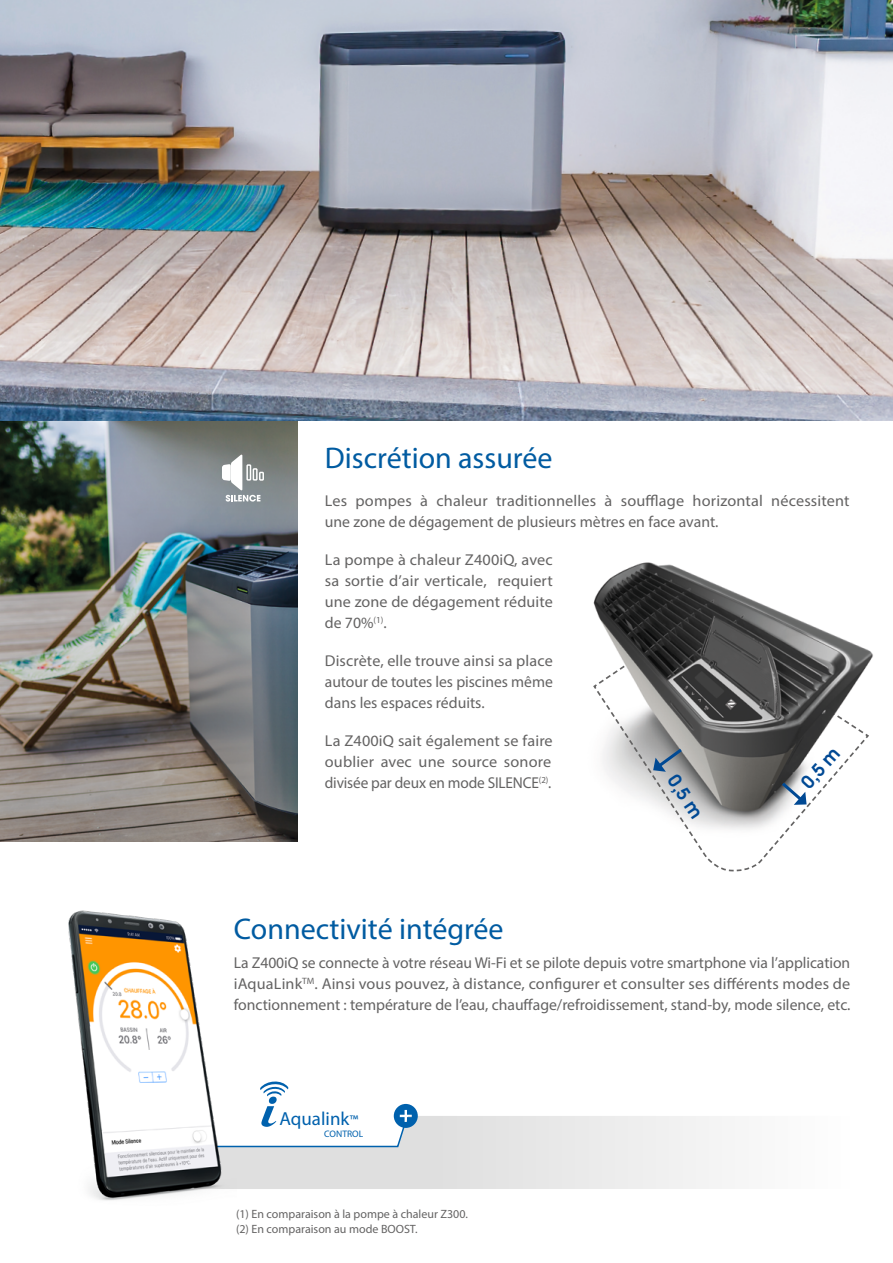
<style>
.page{position:relative;width:893px;height:1263px;background:#fff}
.page>*{position:absolute;margin:0;border:0;box-sizing:border-box;transform-origin:0 0}
.t1{font:30px "Myriad Pro";color:#005ba1}
.t2{font:18.9px "Myriad Pro";color:#0061ad}
.t3{font:600 18px "Avant Garde LT";color:#004994}
.t4{font:15.75px/21px "Myriad Pro";color:#646363;text-align:justify}
.t5{font:12px/14.4px "Myriad Pro";color:#646363}
.t6{font:9.45px "Myriad Pro";color:#0061ad}
.s1{font-size:14.25px}
</style>
<div class="page">
<svg style="left:667px;top:811px;width:138px;height:61px"></svg>
<img style="left:594px;top:563px;width:279px;height:248px">
<img style="left:0;top:421px;width:298px;height:421px">
<svg style="left:236px;top:1116px;width:486px;height:73px;fill:#e5e5e5"></svg>
<img style="left:0;top:0;width:893px;height:421px">
<img style="left:68px;top:910px;width:168px;height:291px">
<svg style="left:192px;top:1079px;width:226px;height:69px"></svg>
<svg style="left:222px;top:454px;width:38px;height:48px"></svg>
<div style="left:246px;top:464px;width:5px;height:17px;border:1px solid #fff"></div>
<div style="left:253px;top:468px;width:5px;height:13px;border:1px solid #fff"></div>
<div style="left:259px;top:472px;width:5px;height:9px;border:1px solid #fff"></div>
<h1 class="t1" style="left:325px;top:439px;width:229px">Discrétion assurée</h1>
<p class="t4" style="left:325px;top:490px;width:526px">Les pompes à chaleur traditionnelles à soufflage horizontal nécessitent une zone de dégagement de plusieurs mètres en face avant.</p>
<p class="t4" style="left:325px;top:549px;width:230px">La pompe à chaleur Z400iQ, avec sa sortie d’air verticale, requiert une zone de dégagement réduite de 70%<sup>(1)</sup>.</p>
<p class="t4" style="left:325px;top:650px;width:229px">Discrète, elle trouve ainsi sa place autour de toutes les piscines même dans les espaces réduits.</p>
<p class="t4" style="left:325px;top:730px;width:229px">La Z400iQ sait également se faire oublier avec une source sonore divisée par deux en mode SILENCE<sup>(2)</sup>.</p>
<p class="t3" style="left:796px;top:777px;width:49px;rotate:-48deg">0,5 m</p>
<p class="t3" style="left:682px;top:770px;width:49px;rotate:56deg">0,5 m</p>
<h1 class="t1" style="left:234px;top:910px;width:271px">Connectivité intégrée</h1>
<p class="t4" style="left:234px;top:952px;width:618px">La Z400iQ se connecte à votre réseau Wi-Fi et se pilote depuis votre smartphone via l’application iAquaLink<sup>TM</sup>. Ainsi vous pouvez, à distance, configurer et consulter ses différents modes de fonctionnement : température de l’eau, chauffage/refroidissement, stand-by, mode silence, etc.</p>
<p class="t2" style="left:280px;top:1107px;width:80px">Aqualink<span class="s1">™</span></p>
<p class="t6" style="left:324px;top:1128px;width:40px">CONTROL</p>
<p class="t5" style="left:236px;top:1207px;width:234px">(1) En comparaison à la pompe à chaleur Z300. (2) En comparaison au mode BOOST.</p>
</div>
